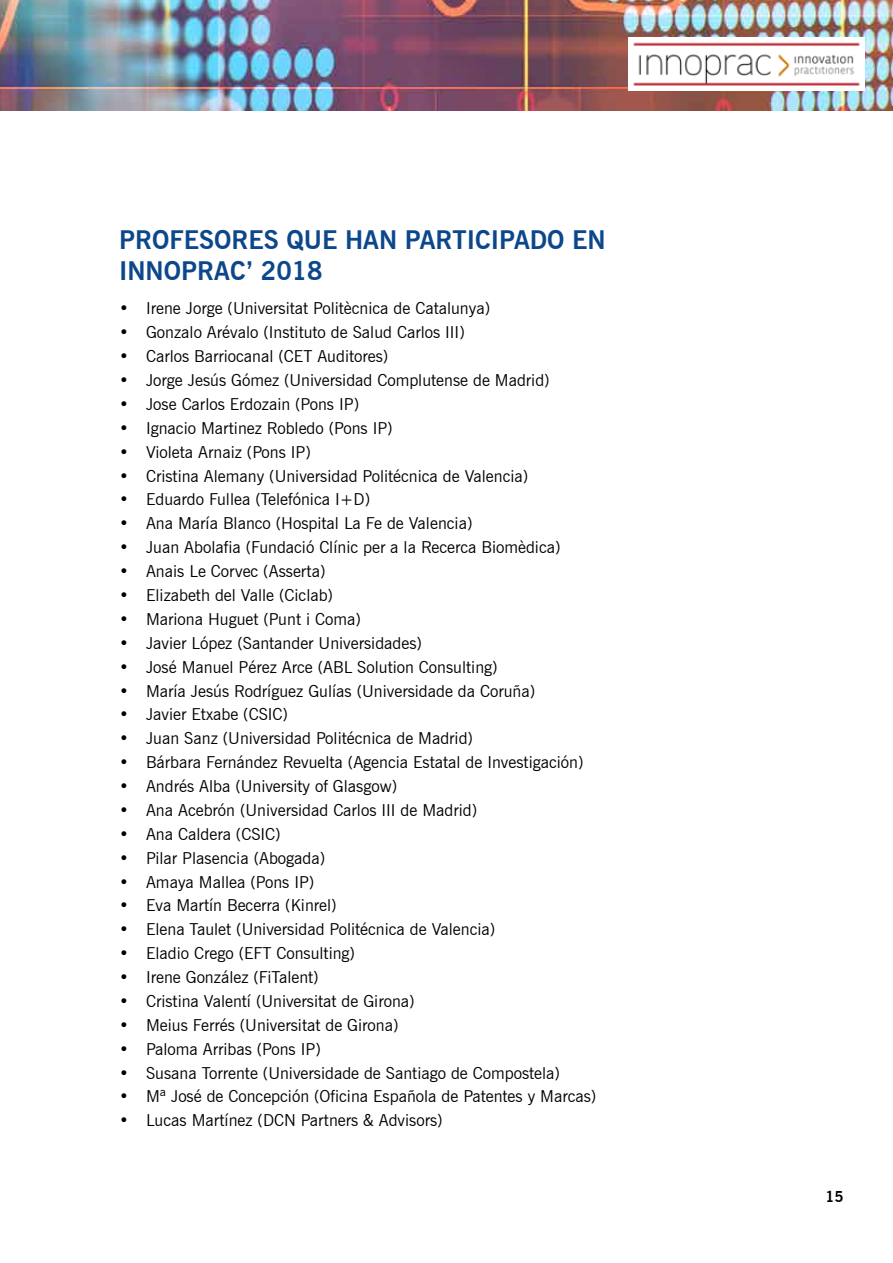
<style>
.page{position:relative;width:893px;height:1263px;background:#fff}
.page>*{position:absolute;margin:0;border:0;box-sizing:border-box;transform-origin:0 0}
.t1{font:700 25.5px/30.6px "News Gothic BT";color:#0c478b}
.t2{font:16.5px "News Gothic BT";color:#000}
.t3{font:700 15px "News Gothic BT";color:#000}
</style>
<div class="page">
<img style="left:0;top:0;width:893px;height:111px">
<img style="left:628px;top:37px;width:236px;height:53px">
<h1 class="t1" style="left:119px;top:224px;width:488px">PROFESORES QUE HAN PARTICIPADO EN<br>INNOPRAC’ 2018</h1>
<p class="t2" style="left:119px;top:299px;width:373px">• Irene Jorge (Universitat Politècnica de Catalunya)</p>
<p class="t2" style="left:119px;top:322px;width:347px">• Gonzalo Arévalo (Instituto de Salud Carlos III)</p>
<p class="t2" style="left:119px;top:346px;width:271px">• Carlos Barriocanal (CET Auditores)</p>
<p class="t2" style="left:119px;top:370px;width:432px">• Jorge Jesús Gómez (Universidad Complutense de Madrid)</p>
<p class="t2" style="left:119px;top:394px;width:242px">• Jose Carlos Erdozain (Pons IP)</p>
<p class="t2" style="left:119px;top:418px;width:275px">• Ignacio Martinez Robledo (Pons IP)</p>
<p class="t2" style="left:119px;top:442px;width:193px">• Violeta Arnaiz (Pons IP)</p>
<p class="t2" style="left:119px;top:466px;width:411px">• Cristina Alemany (Universidad Politécnica de Valencia)</p>
<p class="t2" style="left:119px;top:490px;width:253px">• Eduardo Fullea (Telefónica I+D)</p>
<p class="t2" style="left:119px;top:513px;width:355px">• Ana María Blanco (Hospital La Fe de Valencia)</p>
<p class="t2" style="left:119px;top:537px;width:443px">• Juan Abolafia (Fundació Clínic per a la Recerca Biomèdica)</p>
<p class="t2" style="left:119px;top:561px;width:208px">• Anais Le Corvec (Asserta)</p>
<p class="t2" style="left:119px;top:585px;width:215px">• Elizabeth del Valle (Ciclab)</p>
<p class="t2" style="left:119px;top:609px;width:243px">• Mariona Huguet (Punt i Coma)</p>
<p class="t2" style="left:119px;top:633px;width:304px">• Javier López (Santander Universidades)</p>
<p class="t2" style="left:119px;top:657px;width:380px">• José Manuel Pérez Arce (ABL Solution Consulting)</p>
<p class="t2" style="left:119px;top:681px;width:418px">• María Jesús Rodríguez Gulías (Universidade da Coruña)</p>
<p class="t2" style="left:119px;top:704px;width:170px">• Javier Etxabe (CSIC)</p>
<p class="t2" style="left:119px;top:728px;width:355px">• Juan Sanz (Universidad Politécnica de Madrid)</p>
<p class="t2" style="left:119px;top:752px;width:466px">• Bárbara Fernández Revuelta (Agencia Estatal de Investigación)</p>
<p class="t2" style="left:119px;top:776px;width:280px">• Andrés Alba (University of Glasgow)</p>
<p class="t2" style="left:119px;top:800px;width:360px">• Ana Acebrón (Universidad Carlos III de Madrid)</p>
<p class="t2" style="left:119px;top:824px;width:163px">• Ana Caldera (CSIC)</p>
<p class="t2" style="left:119px;top:848px;width:208px">• Pilar Plasencia (Abogada)</p>
<p class="t2" style="left:119px;top:872px;width:197px">• Amaya Mallea (Pons IP)</p>
<p class="t2" style="left:119px;top:895px;width:219px">• Eva Martín Becerra (Kinrel)</p>
<p class="t2" style="left:119px;top:919px;width:378px">• Elena Taulet (Universidad Politécnica de Valencia)</p>
<p class="t2" style="left:119px;top:943px;width:237px">• Eladio Crego (EFT Consulting)</p>
<p class="t2" style="left:119px;top:967px;width:201px">• Irene González (FiTalent)</p>
<p class="t2" style="left:119px;top:991px;width:297px">• Cristina Valentí (Universitat de Girona)</p>
<p class="t2" style="left:119px;top:1015px;width:281px">• Meius Ferrés (Universitat de Girona)</p>
<p class="t2" style="left:119px;top:1039px;width:203px">• Paloma Arribas (Pons IP)</p>
<p class="t2" style="left:119px;top:1063px;width:442px">• Susana Torrente (Universidade de Santiago de Compostela)</p>
<p class="t2" style="left:119px;top:1086px;width:479px">• Mª José de Concepción (Oficina Española de Patentes y Marcas)</p>
<p class="t2" style="left:119px;top:1110px;width:325px">• Lucas Martínez (DCN Partners &amp; Advisors)</p>
<p class="t3" style="left:825px;top:1188px;width:20px">15</p>
</div>
